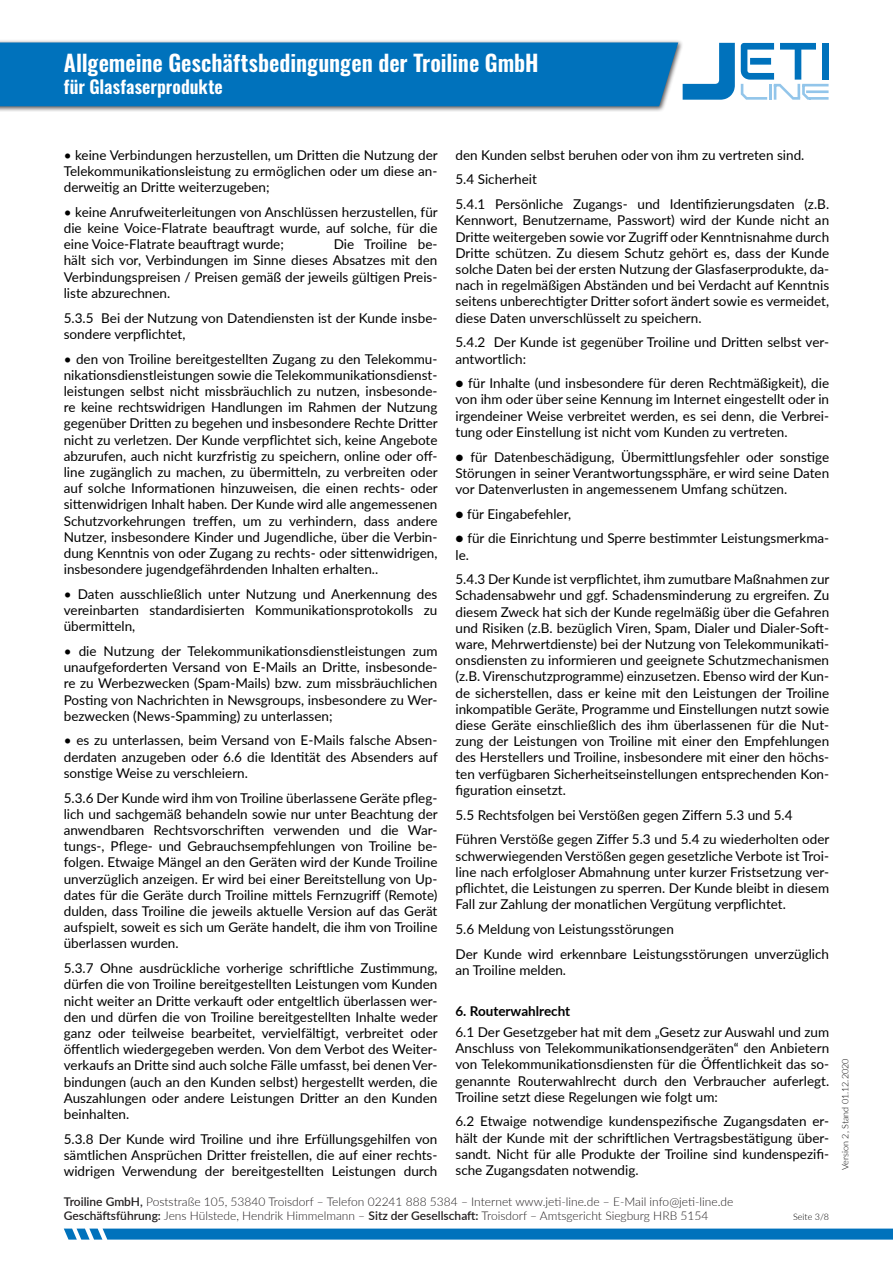
<style>
.page{position:relative;width:893px;height:1263px;background:#fff}
.page>*{position:absolute;margin:0;border:0;box-sizing:border-box;transform-origin:0 0}
.t1{font:600 22.5px "Oswald";letter-spacing:-.005em;color:#fff}
.t2{font:600 18px "Oswald";letter-spacing:.005em;color:#fff}
.Text__9_Px__schwarz{font:13.5px/16.2px "Lato";color:#000;text-align:justify}
.Text__9_Px__schwarz-2{font:700 13.5px "Lato";color:#000}
.t3{font:300 12px/14.4px "Lato";color:#231f20}
.t4{font:300 9px "Lato";color:#000}
.s1{font-weight:600}
</style>
<div class="page">
<div style="left:0;top:39px;width:684px;height:73px;background:#231f20;opacity:.75"></div>
<svg style="left:64px;top:1228px;width:829px;height:11px;background:#127cc0"></svg>
<div style="left:0;top:43px;width:735px;height:63px;background:#0072bc"></div>
<svg style="left:741px;top:43px;width:88px;height:57px"></svg>
<h1 class="t1" style="left:64px;top:47px;width:476px">Allgemeine Geschäftsbedingungen der Troiline GmbH</h1>
<h2 class="t2" style="left:64px;top:74px;width:161px">für Glasfaserprodukte</h2>
<p class="Text__9_Px__schwarz" style="left:64px;top:146px;width:375px">• keine Verbindungen herzustellen, um Dritten die Nutzung der Telekommunikationsleistung zu ermöglichen oder um diese an&shy;derweitig an Dritte weiterzugeben;</p>
<p class="Text__9_Px__schwarz" style="left:64px;top:203px;width:375px">• keine Anrufweiterleitungen von Anschlüssen herzustellen, für die keine Voice-Flatrate beauftragt wurde, auf solche, für die eine Voice-Flatrate beauftragt wurde;</p>
<p class="Text__9_Px__schwarz" style="left:64px;top:236px;width:375px;text-indent:270px">Die Troiline be&shy;hält sich vor, Verbindungen im Sinne dieses Absatzes mit den Verbindungspreisen / Preisen gemäß der jeweils gültigen Preis&shy;liste abzurechnen.</p>
<p class="Text__9_Px__schwarz" style="left:64px;top:309px;width:375px">5.3.5 Bei der Nutzung von Datendiensten ist der Kunde insbe&shy;sondere verpflichtet,</p>
<p class="Text__9_Px__schwarz" style="left:64px;top:350px;width:375px">• den von Troiline bereitgestellten Zugang zu den Telekommu&shy;nikationsdienstleistungen sowie die Telekommunikationsdienst&shy;leistungen selbst nicht missbräuchlich zu nutzen, insbesonde&shy;re keine rechtswidrigen Handlungen im Rahmen der Nutzung gegenüber Dritten zu begehen und insbesondere Rechte Dritter nicht zu verletzen. Der Kunde verpflichtet sich, keine Angebote abzurufen, auch nicht kurzfristig zu speichern, online oder off&shy;line zugänglich zu machen, zu übermitteln, zu verbreiten oder auf solche Informationen hinzuweisen, die einen rechts- oder sittenwidrigen Inhalt haben. Der Kunde wird alle angemessenen Schutzvorkehrungen treffen, um zu verhindern, dass andere Nutzer, insbesondere Kinder und Jugendliche, über die Verbin&shy;dung Kenntnis von oder Zugang zu rechts- oder sittenwidrigen, insbesondere jugendgefährdenden Inhalten erhalten..</p>
<p class="Text__9_Px__schwarz" style="left:64px;top:585px;width:375px">• Daten ausschließlich unter Nutzung und Anerkennung des vereinbarten standardisierten Kommunikationsprotokolls zu übermitteln,</p>
<p class="Text__9_Px__schwarz" style="left:64px;top:642px;width:375px">• die Nutzung der Telekommunikationsdienstleistungen zum unaufgeforderten Versand von E-Mails an Dritte, insbesonde&shy;re zu Werbezwecken (Spam-Mails) bzw. zum missbräuchlichen Posting von Nachrichten in Newsgroups, insbesondere zu Wer&shy;bezwecken (News-Spamming) zu unterlassen;</p>
<p class="Text__9_Px__schwarz" style="left:64px;top:732px;width:375px">• es zu unterlassen, beim Versand von E-Mails falsche Absen&shy;derdaten anzugeben oder 6.6 die Identität des Absenders auf sonstige Weise zu verschleiern.</p>
<p class="Text__9_Px__schwarz" style="left:64px;top:789px;width:375px">5.3.6 Der Kunde wird ihm von Troiline überlassene Geräte pfleg&shy;lich und sachgemäß behandeln sowie nur unter Beachtung der anwendbaren Rechtsvorschriften verwenden und die War&shy;tungs-, Pflege- und Gebrauchsempfehlungen von Troiline be&shy;folgen. Etwaige Mängel an den Geräten wird der Kunde Troiline unverzüglich anzeigen. Er wird bei einer Bereitstellung von Up&shy;dates für die Geräte durch Troiline mittels Fernzugriff (Remote) dulden, dass Troiline die jeweils aktuelle Version auf das Gerät aufspielt, soweit es sich um Geräte handelt, die ihm von Troiline überlassen wurden.</p>
<p class="Text__9_Px__schwarz" style="left:64px;top:959px;width:375px">5.3.7 Ohne ausdrückliche vorherige schriftliche Zustimmung, dürfen die von Troiline bereitgestellten Leistungen vom Kunden nicht weiter an Dritte verkauft oder entgeltlich überlassen wer&shy;den und dürfen die von Troiline bereitgestellten Inhalte weder ganz oder teilweise bearbeitet, vervielfältigt, verbreitet oder öffentlich wiedergegeben werden. Von dem Verbot des Weiter&shy;verkaufs an Dritte sind auch solche Fälle umfasst, bei denen Ver&shy;bindungen (auch an den Kunden selbst) hergestellt werden, die Auszahlungen oder andere Leistungen Dritter an den Kunden beinhalten.</p>
<p class="Text__9_Px__schwarz" style="left:64px;top:1130px;width:375px">5.3.8 Der Kunde wird Troiline und ihre Erfüllungsgehilfen von sämtlichen Ansprüchen Dritter freistellen, die auf einer rechts&shy;widrigen Verwendung der bereitgestellten Leistungen durch</p>
<p class="Text__9_Px__schwarz" style="left:455px;top:146px;width:350px">den Kunden selbst beruhen oder von ihm zu vertreten sind.</p>
<p class="Text__9_Px__schwarz" style="left:455px;top:171px;width:83px">5.4 Sicherheit</p>
<p class="Text__9_Px__schwarz" style="left:455px;top:196px;width:375px">5.4.1 Persönliche Zugangs- und Identifizierungsdaten (z.B.<br>Kennwort, Benutzername, Passwort) wird der Kunde nicht an Dritte weitergeben sowie vor Zugriff oder Kenntnisnahme durch Dritte schützen. Zu diesem Schutz gehört es, dass der Kunde solche Daten bei der ersten Nutzung der Glasfaserprodukte, da&shy;nach in regelmäßigen Abständen und bei Verdacht auf Kenntnis seitens unberechtigter Dritter sofort ändert sowie es vermeidet, diese Daten unverschlüsselt zu speichern.</p>
<p class="Text__9_Px__schwarz" style="left:455px;top:334px;width:375px">5.4.2 Der Kunde ist gegenüber Troiline und Dritten selbst ver&shy;antwortlich:</p>
<p class="Text__9_Px__schwarz" style="left:455px;top:375px;width:375px">● für Inhalte (und insbesondere für deren Rechtmäßigkeit), die von ihm oder über seine Kennung im Internet eingestellt oder in irgendeiner Weise verbreitet werden, es sei denn, die Verbrei&shy;tung oder Einstellung ist nicht vom Kunden zu vertreten.</p>
<p class="Text__9_Px__schwarz" style="left:455px;top:448px;width:375px">● für Datenbeschädigung, Übermittlungsfehler oder sonstige Störungen in seiner Verantwortungssphäre, er wird seine Daten vor Datenverlusten in angemessenem Umfang schützen.</p>
<p class="Text__9_Px__schwarz" style="left:455px;top:505px;width:117px">● für Eingabefehler,</p>
<p class="Text__9_Px__schwarz" style="left:455px;top:530px;width:375px">● für die Einrichtung und Sperre bestimmter Leistungsmerkma&shy;le.</p>
<p class="Text__9_Px__schwarz" style="left:455px;top:571px;width:375px">5.4.3 Der Kunde ist verpflichtet, ihm zumutbare Maßnahmen zur Schadensabwehr und ggf. Schadensminderung zu ergreifen. Zu diesem Zweck hat sich der Kunde regelmäßig über die Gefahren und Risiken (z.B. bezüglich Viren, Spam, Dialer und Dialer-Soft&shy;ware, Mehrwertdienste) bei der Nutzung von Telekommunikati&shy;onsdiensten zu informieren und geeignete Schutzmechanismen (z.B. Virenschutzprogramme) einzusetzen. Ebenso wird der Kun&shy;de sicherstellen, dass er keine mit den Leistungen der Troiline inkompatible Geräte, Programme und Einstellungen nutzt sowie diese Geräte einschließlich des ihm überlassenen für die Nut&shy;zung der Leistungen von Troiline mit einer den Empfehlungen des Herstellers und Troiline, insbesondere mit einer den höchs&shy;ten verfügbaren Sicherheitseinstellungen entsprechenden Kon&shy;figuration einsetzt.</p>
<p class="Text__9_Px__schwarz" style="left:455px;top:806px;width:339px">5.5 Rechtsfolgen bei Verstößen gegen Ziffern 5.3 und 5.4</p>
<p class="Text__9_Px__schwarz" style="left:455px;top:831px;width:375px">Führen Verstöße gegen Ziffer 5.3 und 5.4 zu wiederholten oder schwerwiegenden Verstößen gegen gesetzliche Verbote ist Troi&shy;line nach erfolgloser Abmahnung unter kurzer Fristsetzung ver&shy;pflichtet, die Leistungen zu sperren. Der Kunde bleibt in diesem Fall zur Zahlung der monatlichen Vergütung verpflichtet.</p>
<p class="Text__9_Px__schwarz" style="left:455px;top:920px;width:220px">5.6 Meldung von Leistungsstörungen</p>
<p class="Text__9_Px__schwarz" style="left:455px;top:945px;width:375px">Der Kunde wird erkennbare Leistungsstörungen unverzüglich an Troiline melden.</p>
<p class="Text__9_Px__schwarz-2" style="left:455px;top:1001px;width:116px">6. Routerwahlrecht</p>
<p class="Text__9_Px__schwarz" style="left:455px;top:1023px;width:375px">6.1 Der Gesetzgeber hat mit dem „Gesetz zur Auswahl und zum Anschluss von Telekommunikationsendgeräten“ den Anbietern von Telekommunikationsdiensten für die Öffentlichkeit das so&shy;genannte Routerwahlrecht durch den Verbraucher auferlegt.<br>Troiline setzt diese Regelungen wie folgt um:</p>
<p class="Text__9_Px__schwarz" style="left:455px;top:1113px;width:375px">6.2 Etwaige notwendige kundenspezifische Zugangsdaten er&shy;hält der Kunde mit der schriftlichen Vertragsbestätigung über&shy;sandt. Nicht für alle Produkte der Troiline sind kundenspezifi&shy;sche Zugangsdaten notwendig.</p>
<p class="t3" style="left:64px;top:1194px;width:671px"><span class="s1">Troiline GmbH,</span> Poststraße 105, 53840 Troisdorf – Telefon 02241 888 5384 – Internet www.jeti-line.de – E-Mail info@jeti-line.de<br><span class="s1">Geschäftsführung:</span> Jens Hülstede, Hendrik Himmelmann – <span class="s1">Sitz der Gesellschaft:</span> Troisdorf – Amtsgericht Siegburg HRB 5154</p>
<p class="t4" style="left:793px;top:1211px;width:38px">Seite 3/8</p>
<p class="t4" style="left:839px;top:1170px;width:113px;rotate:-90deg">Version 2, Stand 01.12.2020</p>
</div>
